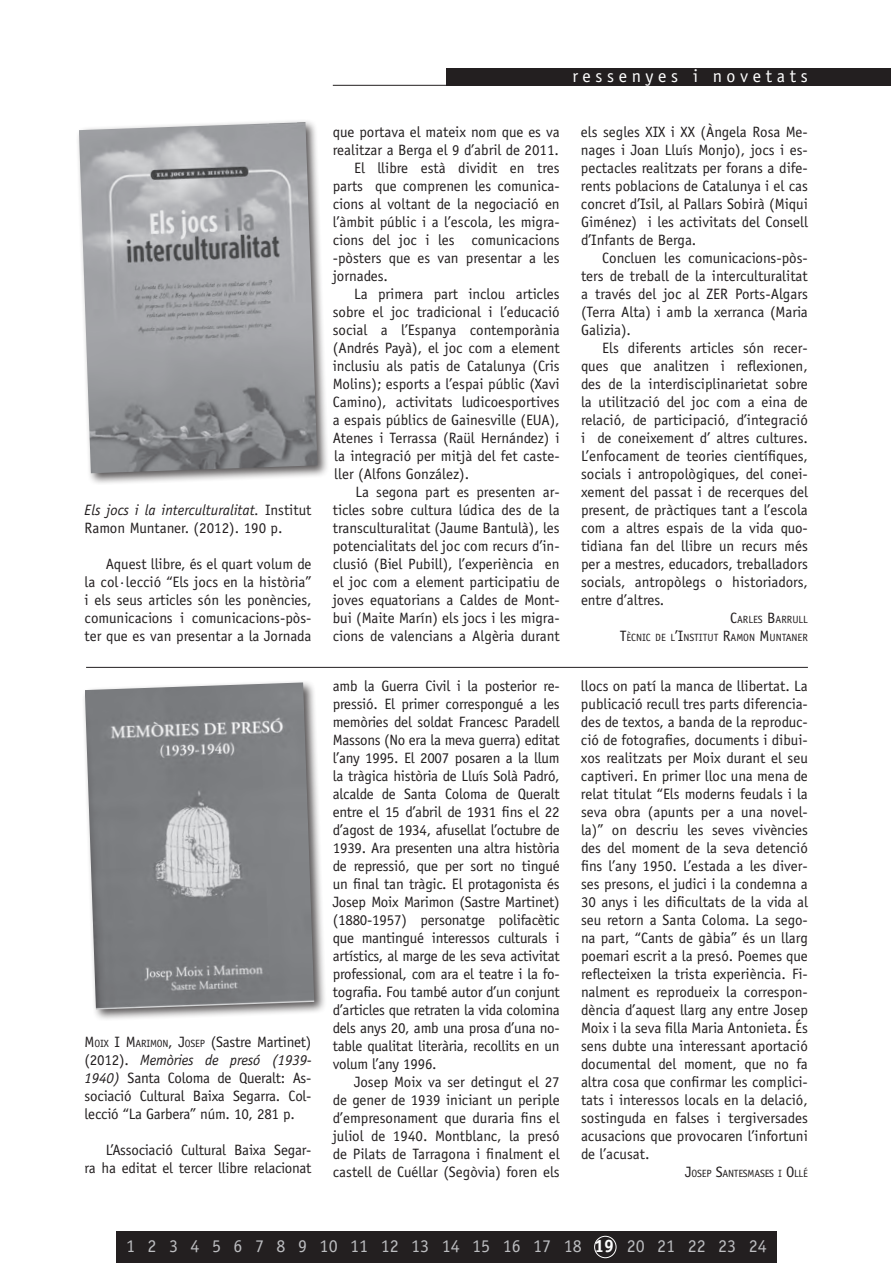
<style>
.page{position:relative;width:891px;height:1263px;background:#fff}
.page>*{position:absolute;margin:0;border:0;box-sizing:border-box;transform-origin:0 0}
.t1{font:18px "Officina Sans";color:#bcbdc0}
.t2{font:18px "Officina Sans";letter-spacing:.26em;color:#fff}
.Text{font:15px/18px "Officina Sans";color:#231f20;text-align:justify}
.signatura{font:10.5px "Officina Sans";color:#231f20}
.signatura-2{font:10.5px "Officina Sans";letter-spacing:-.02em;color:#231f20}
.s1{font-style:italic}
.s2{font-style:inherit}
.s3{font-size:10.5px}
.s4{font-size:15px}
.s5{font-weight:700;color:#fff}
</style>
<div class="page">
<div style="left:116px;top:1232px;width:660px;height:31px;background:#231f20"></div>
<div style="left:446px;top:69px;width:444px;height:17px;background:#231f20"></div>
<hr style="left:333px;top:85px;width:113px;height:1px;background:#231f20">
<hr style="left:86px;top:667px;width:721px;height:1px;background:#231f20">
<div style="left:75px;top:118px;width:254px;height:367px;background:#231f20;opacity:.75"></div>
<img style="left:79px;top:122px;width:238px;height:351px">
<div style="left:81px;top:679px;width:245px;height:343px;background:#231f20;opacity:.75"></div>
<img style="left:85px;top:682px;width:229px;height:327px">
<div style="left:594px;top:1236px;width:22px;height:22px;border:1px solid #fff;border-radius:50%"></div>
<p class="Text" style="left:85px;top:501px;width:228px"><span class="s1">Els jocs i la interculturalitat.</span> Institut<br>Ramon Muntaner. (2012). 190 p.</p>
<p class="Text" style="left:85px;top:555px;width:228px;text-indent:21px">Aquest llibre, és el quart volum de la col·lecció “Els jocs en la història” i els seus articles són les ponències, comunicacions i comunicacions-pòs&shy;ter que es van presentar a la Jornada</p>
<p class="Text" style="left:85px;top:1033px;width:228px"><span class="s2">M</span><span class="s3">OIX</span> <span class="s2">I M</span><span class="s3">ARIMON</span><span class="s2">, J</span><span class="s3">OSEP</span> (Sastre Martinet) (2012). <span class="s1">Memòries de presó (1939- 1940)</span> Santa Coloma de Queralt: As&shy;sociació Cultural Baixa Segarra. Col· lecció “La Garbera” núm. 10, 281 p.</p>
<p class="Text" style="left:85px;top:1141px;width:228px;text-align:right">L’Associació Cultural Baixa Segar-<br>ra ha editat el tercer llibre relacionat</p>
<p class="t2" style="left:572px;top:66px;width:237px">ressenyes i novetats</p>
<p class="Text" style="left:333px;top:123px;width:228px">que portava el mateix nom que es va realitzar a Berga el 9 d’abril de 2011.</p>
<p class="Text" style="left:333px;top:159px;width:228px;text-indent:21px">El llibre està dividit en tres parts que comprenen les comunica&shy;cions al voltant de la negociació en l’àmbit públic i a l’escola, les migra&shy;cions del joc i les comunicacions -pòsters que es van presentar a les jornades.</p>
<p class="Text" style="left:333px;top:285px;width:228px;text-indent:21px">La primera part inclou articles sobre el joc tradicional i l’educació social a l’Espanya contemporània (Andrés Payà), el joc com a element inclusiu als patis de Catalunya (Cris Molins); esports a l’espai públic (Xavi Camino), activitats ludicoesportives a espais públics de Gainesville (EUA), Atenes i Terrassa (Raül Hernández) i la integració per mitjà del fet caste&shy;ller (Alfons González).</p>
<p class="Text" style="left:333px;top:483px;width:228px;text-indent:23px">La segona part es presenten ar&shy;ticles sobre cultura lúdica des de la transculturalitat (Jaume Bantulà), les potencialitats del joc com recurs d’in&shy;clusió (Biel Pubill), l’experiència en el joc com a element participatiu de joves equatorians a Caldes de Mont&shy;bui (Maite Marín) els jocs i les migra&shy;cions de valencians a Algèria durant</p>
<p class="Text" style="left:333px;top:676px;width:228px">amb la Guerra Civil i la posterior re&shy;pressió. El primer correspongué a les memòries del soldat Francesc Paradell Massons (No era la meva guerra) editat l’any 1995. El 2007 posaren a la llum la tràgica història de Lluís Solà Padró, alcalde de Santa Coloma de Queralt entre el 15 d’abril de 1931 fins el 22 d’agost de 1934, afusellat l’octubre de 1939. Ara presenten una altra història de repressió, que per sort no tingué un final tan tràgic. El protagonista és Josep Moix Marimon (Sastre Martinet) (1880-1957) personatge polifacètic que mantingué interessos culturals i artístics, al marge de les seva activitat professional, com ara el teatre i la fo&shy;tografia. Fou també autor d’un conjunt d’articles que retraten la vida colomina dels anys 20, amb una prosa d’una no&shy;table qualitat literària, recollits en un volum l’any 1996.</p>
<p class="Text" style="left:333px;top:1072px;width:228px;text-indent:21px">Josep Moix va ser detingut el 27 de gener de 1939 iniciant un periple d’empresonament que duraria fins el juliol de 1940. Montblanc, la presó de Pilats de Tarragona i finalment el castell de Cuéllar (Segòvia) foren els</p>
<p class="Text" style="left:581px;top:123px;width:228px">els segles XIX i XX (Àngela Rosa Me&shy;nages i Joan Lluís Monjo), jocs i es&shy;pectacles realitzats per forans a dife&shy;rents poblacions de Catalunya i el cas concret d’Isil, al Pallars Sobirà (Miqui Giménez) i les activitats del Consell d’Infants de Berga.</p>
<p class="Text" style="left:581px;top:249px;width:228px;text-indent:21px">Concluen les comunicacions-pòs&shy;ters de treball de la interculturalitat a través del joc al ZER Ports-Algars (Terra Alta) i amb la xerranca (Maria Galizia).</p>
<p class="Text" style="left:581px;top:339px;width:228px;text-indent:21px">Els diferents articles són recer&shy;ques que analitzen i reflexionen, des de la interdisciplinarietat sobre la utilització del joc com a eina de relació, de participació, d’integració i de coneixement d’ altres cultures.<br>L’enfocament de teories científiques, socials i antropològiques, del conei&shy;xement del passat i de recerques del present, de pràctiques tant a l’escola com a altres espais de la vida quo&shy;tidiana fan del llibre un recurs més per a mestres, educadors, treballadors socials, antropòlegs o historiadors, entre d’altres.</p>
<p class="signatura" style="left:730px;top:614px;width:79px"><span class="s4">C</span>ARLES <span class="s4">B</span>ARRU LL</p>
<p class="signatura" style="left:619px;top:632px;width:190px"><span class="s4">T</span>ÈCNIC DE L<span class="s4">’I</span>NSTITUT <span class="s4">R</span>AMON <span class="s4">M</span>U NTANER</p>
<p class="Text" style="left:581px;top:676px;width:228px">llocs on patí la manca de llibertat. La publicació recull tres parts diferencia&shy;des de textos, a banda de la reproduc&shy;ció de fotografies, documents i dibui&shy;xos realitzats per Moix durant el seu captiveri. En primer lloc una mena de relat titulat “Els moderns feudals i la seva obra (apunts per a una novel· la)” on descriu les seves vivències des del moment de la seva detenció fins l’any 1950. L’estada a les diver&shy;ses presons, el judici i la condemna a 30 anys i les dificultats de la vida al seu retorn a Santa Coloma. La sego&shy;na part, “Cants de gàbia” és un llarg poemari escrit a la presó. Poemes que reflecteixen la trista experiència. Fi&shy;nalment es reprodueix la correspon&shy;dència d’aquest llarg any entre Josep Moix i la seva filla Maria Antonieta. És sens dubte una interessant aportació documental del moment, que no fa altra cosa que confirmar les complici&shy;tats i interessos locals en la delació, sostinguda en falses i tergiversades acusacions que provocaren l’infortuni de l’acusat.</p>
<p class="signatura-2" style="left:685px;top:1167px;width:124px"><span class="s4">J</span>OSEP <span class="s4">S</span>ANTESMASES I <span class="s4">O</span>LLÉ</p>
<p class="t1" style="left:126px;top:1236px;width:642px">1 2 3 4 5 6 7 8 9 10 11 12 13 14 15 16 17 18 <span class="s5">19</span> 20 21 22 23 24</p>
</div>
